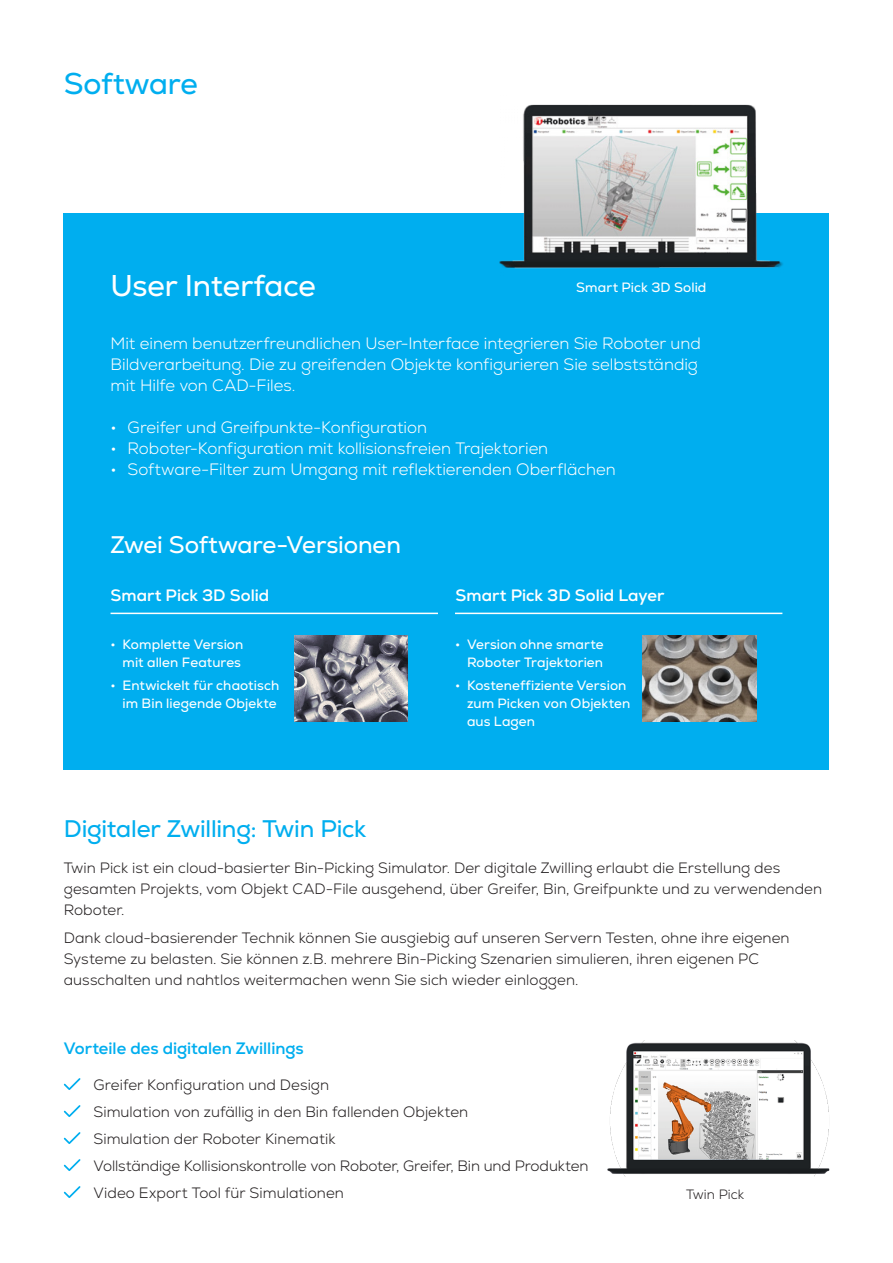
<style>
.page{position:relative;width:893px;height:1263px;background:#fff}
.page>*{position:absolute;margin:0;border:0;box-sizing:border-box;transform-origin:0 0}
.t1{font:30px "Nexa";letter-spacing:-.005em;color:#fff}
.t2{font:30px "Nexa";color:#00aeef}
.t3{font:24px "Nexa";letter-spacing:-.01em;color:#00aeef}
.t4{font:24px "Nexa";letter-spacing:-.005em;color:#fff}
.t5{font:300 16.5px/21px "Nexa";color:#fff}
.t6{font:700 16.5px "Nexa";color:#fff}
.t7{font:700 16.5px "Nexa";color:#00aeef}
.t8{font:300 15px/21px "Nexa";letter-spacing:.005em;color:#231f20}
.t9{font:13.5px/18px "Nexa";letter-spacing:.005em;color:#fff;text-align:right}
.t10{font:300 13.5px "Nexa";letter-spacing:.005em;color:#231f20}
</style>
<div class="page">
<div style="left:64px;top:213px;width:765px;height:557px;background:#00aeef"></div>
<svg style="left:63px;top:1078px;width:18px;height:12px"></svg>
<svg style="left:63px;top:1105px;width:18px;height:12px"></svg>
<svg style="left:63px;top:1132px;width:18px;height:12px"></svg>
<svg style="left:63px;top:1159px;width:18px;height:12px"></svg>
<svg style="left:63px;top:1186px;width:18px;height:12px"></svg>
<img style="left:500px;top:104px;width:283px;height:165px">
<img style="left:607px;top:1040px;width:223px;height:136px">
<hr style="left:111px;top:613px;width:327px;height:1px;background:#fff">
<img style="left:642px;top:636px;width:114px;height:86px">
<img style="left:294px;top:636px;width:114px;height:86px">
<hr style="left:455px;top:613px;width:327px;height:1px;background:#fff">
<h1 class="t2" style="left:64px;top:65px;width:136px">Software</h1>
<h1 class="t1" style="left:111px;top:267px;width:207px">User Interface</h1>
<p class="t9" style="left:576px;top:278px;width:132px">Smart Pick 3D Solid</p>
<p class="t5" style="left:111px;top:333px;width:592px">Mit einem benutzerfreundlichen User-Interface integrieren Sie Roboter und<br>Bildverarbeitung. Die zu greifenden Objekte konfigurieren Sie selbstständig mit Hilfe von CAD-Files.</p>
<p class="t5" style="left:111px;top:417px;width:318px">• Greifer und Greifpunkte-Konfiguration</p>
<p class="t5" style="left:111px;top:438px;width:439px">• Roboter-Konfiguration mit kollisionsfreien Trajektorien</p>
<p class="t5" style="left:111px;top:460px;width:507px">• Software-Filter zum Umgang mit reflektierenden Oberflächen</p>
<h2 class="t4" style="left:111px;top:530px;width:292px">Zwei Software-Versionen</h2>
<p class="t6" style="left:111px;top:585px;width:160px">Smart Pick 3D Solid</p>
<p class="t9" style="left:111px;top:636px;width:134px">• Komplette Version mit allen Features</p>
<p class="t9" style="left:111px;top:676px;width:170px">• Entwickelt für chaotisch im Bin liegende Objekte</p>
<h2 class="t3" style="left:64px;top:813px;width:304px">Digitaler Zwilling: Twin Pick</h2>
<p class="t6" style="left:456px;top:585px;width:210px">Smart Pick 3D Solid Layer</p>
<p class="t9" style="left:455px;top:636px;width:150px">• Version ohne smarte<br>Roboter Trajektorien</p>
<p class="t9" style="left:467px;top:676px;width:165px;text-align:left;text-indent:-12px">• Kosteneffiziente Version zum Picken von Objekten aus Lagen</p>
<p class="t8" style="left:64px;top:858px;width:760px">Twin Pick ist ein cloud-basierter Bin-Picking Simulator. Der digitale Zwilling erlaubt die Erstellung des gesamten Projekts, vom Objekt CAD-File ausgehend, über Greifer, Bin, Greifpunkte und zu verwendenden<br>Roboter.</p>
<p class="t8" style="left:64px;top:927px;width:727px">Dank cloud-basierender Technik können Sie ausgiebig auf unseren Servern Testen, ohne ihre eigenen<br>Systeme zu belasten. Sie können z.B. mehrere Bin-Picking Szenarien simulieren, ihren eigenen PC ausschalten und nahtlos weitermachen wenn Sie sich wieder einloggen.</p>
<p class="t7" style="left:64px;top:1038px;width:241px">Vorteile des digitalen Zwillings</p>
<p class="t8" style="left:94px;top:1072px;width:496px;line-height:27px">Greifer Konfiguration und Design<br>Simulation von zufällig in den Bin fallenden Objekten<br>Simulation der Roboter Kinematik<br>Vollständige Kollisionskontrolle von Roboter, Greifer, Bin und Produkten Video Export Tool für Simulationen</p>
<p class="t10" style="left:686px;top:1186px;width:60px">Twin Pick</p>
</div>
